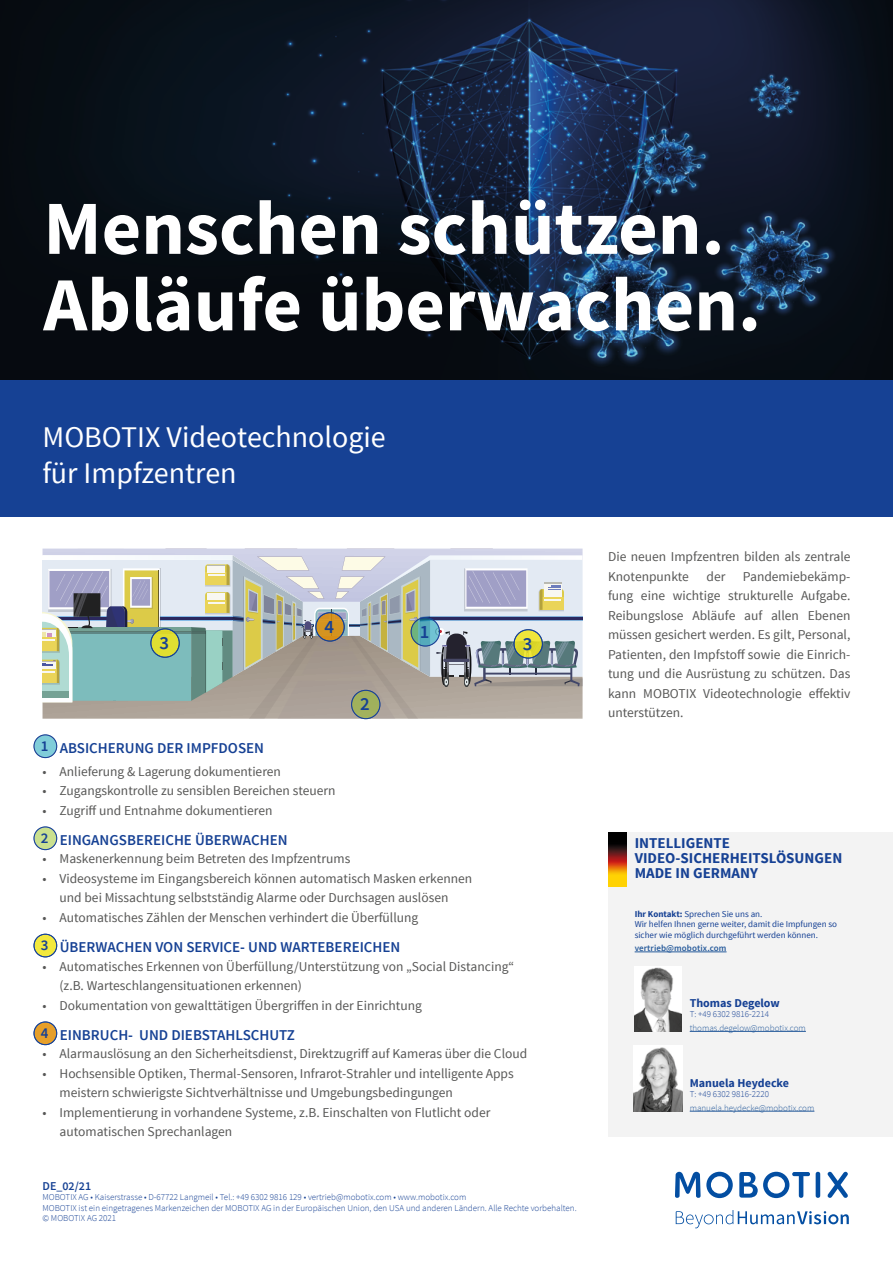
<style>
.page{position:relative;width:893px;height:1263px;background:#fff}
.page>*{position:absolute;margin:0;border:0;box-sizing:border-box;transform-origin:0 0}
.t1{font:700 76.5px/76.5px "Source Sans Pro";color:#fff}
.t2{font:30px/36px "Source Sans Pro";color:#fff}
.t3{font:600 18.75px "Source Sans Pro";color:#164194}
.t4{font:600 15px "Source Sans Pro";color:#164194}
.t5{font:700 15px/15px "Source Sans Pro";color:#164194}
.t6{font:13.5px/19.5px "Source Sans Pro";color:#575756}
.t7{font:700 12px "Source Sans Pro";color:#164194}
.t8{font:600 12px "Source Sans Pro";color:#164194}
.t9{font:300 9px/10.5px "Source Sans Pro";color:#164194}
.t10{font:9px/10.5px "Source Sans Pro";color:#164194}
.t11{font:300 9px "Source Sans Pro";color:#275b9b}
.t12{font:600 9px "Source Sans Pro";letter-spacing:.01em;color:#275b9b}
.s1{font-weight:700}
</style>
<div class="page">
<hr style="left:816px;top:1172px;width:4px;height:26px;background:#034ea2;border-radius:2px">
<svg style="left:828px;top:1172px;width:20px;height:26px"></svg>
<svg style="left:675px;top:1172px;width:58px;height:26px"></svg>
<svg style="left:739px;top:1172px;width:71px;height:26px"></svg>
<svg style="left:676px;top:1210px;width:173px;height:18px"></svg>
<img style="left:0;top:0;width:893px;height:381px">
<div style="left:0;top:381px;width:893px;height:136px;background:#164194"></div>
<svg style="left:34px;top:735px;width:23px;height:23px"></svg>
<div style="left:34px;top:735px;width:23px;height:23px;border:1px solid #164194;border-radius:50%"></div>
<svg style="left:34px;top:827px;width:23px;height:23px"></svg>
<div style="left:34px;top:827px;width:23px;height:23px;border:1px solid #164194;border-radius:50%"></div>
<svg style="left:34px;top:934px;width:23px;height:23px"></svg>
<div style="left:34px;top:934px;width:23px;height:23px;border:1px solid #164194;border-radius:50%"></div>
<svg style="left:34px;top:1022px;width:23px;height:23px"></svg>
<div style="left:34px;top:1022px;width:23px;height:23px;border:1px solid #164194;border-radius:50%"></div>
<svg style="left:43px;top:549px;width:540px;height:170px"></svg>
<div style="left:43px;top:690px;width:26px;height:7px;background:#75a295"></div>
<svg style="left:411px;top:618px;width:28px;height:28px"></svg>
<div style="left:411px;top:617px;width:29px;height:29px;border:1px solid #164194;border-radius:50%"></div>
<svg style="left:352px;top:690px;width:28px;height:29px"></svg>
<div style="left:351px;top:690px;width:29px;height:29px;border:1px solid #164194;border-radius:50%"></div>
<svg style="left:151px;top:629px;width:28px;height:28px"></svg>
<div style="left:151px;top:628px;width:29px;height:30px;border:1px solid #164194;border-radius:50%"></div>
<svg style="left:514px;top:630px;width:28px;height:28px"></svg>
<div style="left:514px;top:629px;width:29px;height:29px;border:1px solid #164194;border-radius:50%"></div>
<svg style="left:316px;top:613px;width:28px;height:28px"></svg>
<div style="left:315px;top:612px;width:30px;height:29px;border:1px solid #164194;border-radius:50%"></div>
<div style="left:608px;top:832px;width:285px;height:304px;background:#f3f3f3"></div>
<img style="left:634px;top:966px;width:48px;height:65px">
<hr style="left:690px;top:1031px;width:116px;height:1px;background:#275b9b">
<img style="left:634px;top:1045px;width:48px;height:66px">
<hr style="left:690px;top:1111px;width:124px;height:1px;background:#275b9b">
<hr style="left:635px;top:952px;width:91px;height:1px;background:#275b9b">
<img style="left:608px;top:832px;width:18px;height:55px">
<h1 class="t1" style="left:43px;top:193px;width:719px">Menschen schützen.<br>Abläufe überwachen.</h1>
<h2 class="t2" style="left:43px;top:419px;width:345px">MOBOTIX Videotechnologie für Impfzentren</h2>
<h3 class="t3" style="left:324px;top:614px;width:11px">4</h3>
<h3 class="t3" style="left:420px;top:619px;width:11px">1</h3>
<h3 class="t3" style="left:160px;top:631px;width:11px">3</h3>
<h3 class="t3" style="left:523px;top:631px;width:11px">3</h3>
<h3 class="t3" style="left:360px;top:692px;width:11px">2</h3>
<p class="t4" style="left:41px;top:738px;width:225px">1 ABSICHERUNG DER IMPFDOSEN</p>
<p class="t6" style="left:43px;top:762px;width:240px">• Anlieferung &amp; Lagerung dokumentieren</p>
<p class="t6" style="left:43px;top:781px;width:295px">• Zugangskontrolle zu sensiblen Bereichen steuern</p>
<p class="t6" style="left:43px;top:800px;width:231px">• Zugriff und Entnahme dokumentieren</p>
<p class="t4" style="left:41px;top:830px;width:248px">2 EINGANGSBEREICHE ÜBERWACHEN</p>
<p class="t6" style="left:43px;top:849px;width:309px">• Maskenerkennung beim Betreten des Impfzentrums</p>
<p class="t6" style="left:43px;top:869px;width:431px;text-align:center">• Videosysteme im Eingangsbereich können automatisch Masken erkennen und bei Missachtung selbstständig Alarme oder Durchsagen auslösen</p>
<p class="t6" style="left:43px;top:908px;width:377px">• Automatisches Zählen der Menschen verhindert die Überfüllung</p>
<p class="t4" style="left:41px;top:937px;width:361px">3 ÜBERWACHEN VON SERVICE- UND WARTEBEREICHEN</p>
<p class="t6" style="left:60px;top:957px;width:456px;text-indent:-17px">• Automatisches Erkennen von Überfüllung/Unterstützung von „Social Distancing“ (z.B. Warteschlangensituationen erkennen)</p>
<p class="t6" style="left:43px;top:995px;width:381px">• Dokumentation von gewalttätigen Übergriffen in der Einrichtung</p>
<p class="t4" style="left:41px;top:1025px;width:255px">4 EINBRUCH- UND DIEBSTAHLSCHUTZ</p>
<p class="t6" style="left:43px;top:1044px;width:486px">• Alarmauslösung an den Sicherheitsdienst, Direktzugriff auf Kameras über die Cloud</p>
<p class="t6" style="left:60px;top:1064px;width:456px;text-indent:-17px">• Hochsensible Optiken, Thermal-Sensoren, Infrarot-Strahler und intelligente Apps meistern schwierigste Sichtverhältnisse und Umgebungsbedingungen</p>
<p class="t6" style="left:60px;top:1103px;width:432px;text-indent:-17px">• Implementierung in vorhandene Systeme, z.B. Einschalten von Flutlicht oder automatischen Sprechanlagen</p>
<p class="t8" style="left:43px;top:1178px;width:50px">DE_02/21</p>
<p class="t9" style="left:43px;top:1192px;width:536px">MOBOTIX AG • Kaiserstrasse • D-67722 Langmeil • Tel.: +49 6302 9816 129 • vertrieb@mobotix.com • www.mobotix.com<br>MOBOTIX ist ein eingetragenes Markenzeichen der MOBOTIX AG in der Europäischen Union, den USA und anderen Ländern. Alle Rechte vorbehalten. © MOBOTIX AG 2021</p>
<p class="t6" style="left:608px;top:547px;width:244px">Die neuen Impfzentren bilden als zentrale<br>Knotenpunkte</p>
<p class="t6" style="left:608px;top:566px;width:244px;text-align:justify;text-indent:135px">Pandemiebekämp&shy;fung eine wichtige strukturelle Aufgabe.<br>Reibungslose Abläufe auf allen Ebenen müssen gesichert werden. Es gilt, Personal, Patienten, den Impfstoff sowie die Einrich&shy;tung und die Ausrüstung zu schützen. Das kann MOBOTIX Videotechnologie effektiv unterstützen.</p>
<p class="t6" style="left:706px;top:566px;width:20px">der</p>
<p class="t5" style="left:635px;top:836px;width:209px">INTELLIGENTE<br>VIDEO-SICHERHEITSLÖSUNGEN<br>MADE IN GERMANY</p>
<p class="t10" style="left:635px;top:909px;width:204px"><span class="s1">Ihr Kontakt:</span> Sprechen Sie uns an.<br>Wir helfen Ihnen gerne weiter, damit die Impfungen so sicher wie möglich durchgeführt werden können.</p>
<p class="t12" style="left:635px;top:942px;width:93px">vertrieb@mobotix.com</p>
<p class="t7" style="left:690px;top:995px;width:92px">Thomas Degelow</p>
<p class="t9" style="left:690px;top:1009px;width:81px">T: +49 6302 9816-2214</p>
<p class="t11" style="left:690px;top:1022px;width:118px">thomas.degelow@mobotix.com</p>
<p class="t7" style="left:690px;top:1075px;width:101px">Manuela Heydecke</p>
<p class="t9" style="left:690px;top:1089px;width:81px">T: +49 6302 9816-2220</p>
<p class="t11" style="left:690px;top:1102px;width:126px">manuela.heydecke@mobotix.com</p>
</div>
